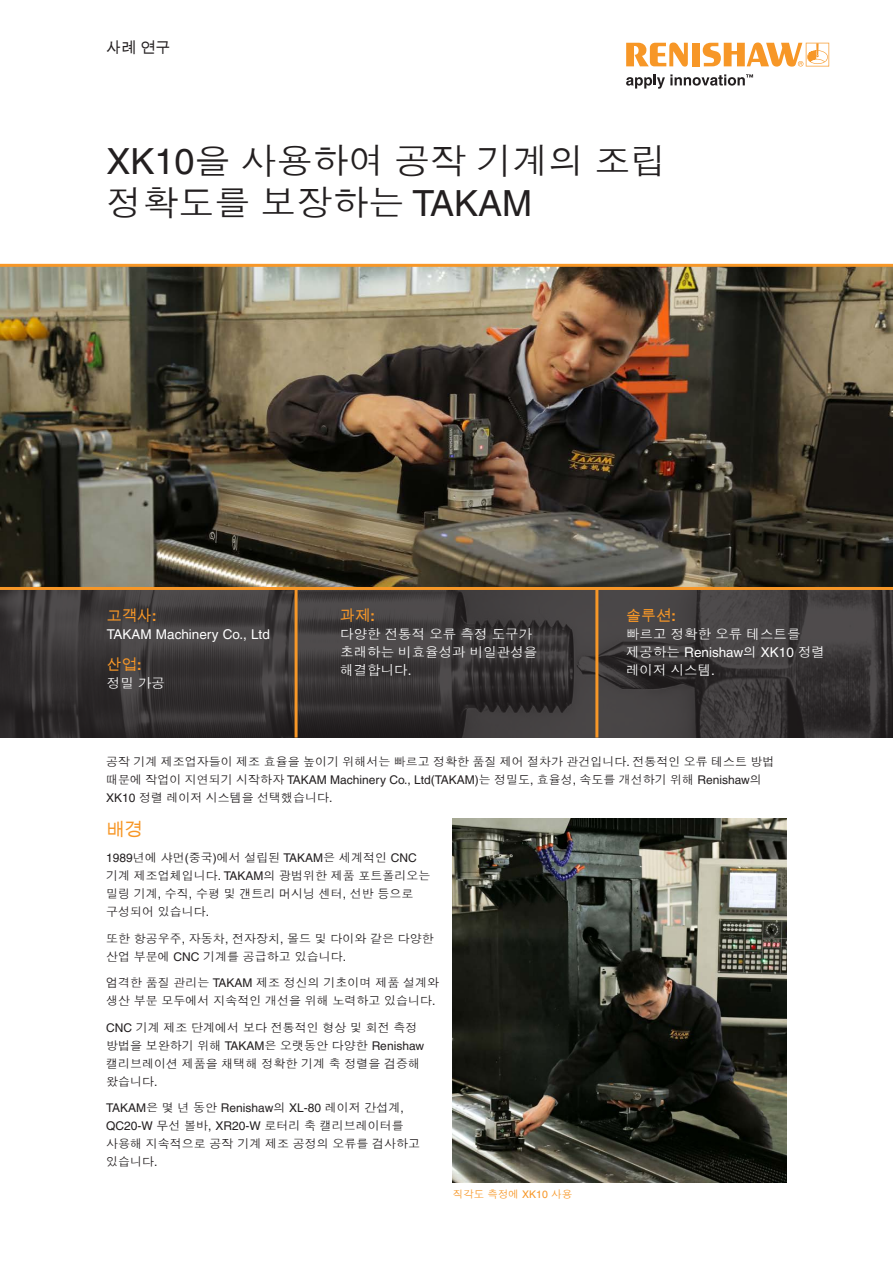
<style>
.page{position:relative;width:893px;height:1263px;background:#fff}
.page>*{position:absolute;margin:0;border:0;box-sizing:border-box;transform-origin:0 0}
.Case_study__Title_24{font:36px/42px "Dotum Che";color:#231f20}
.Main_body_heading_te{font:18px "Arial Unicode MS";color:#f79727}
.Industry_box__Headin{font:15px "Arial Unicode MS";color:#f79727}
.Case_study__Front_pa{font:15px "Arial Unicode MS";color:#231f20}
.Industry_box__Main_t{font:13.5px/18px "Dotum Che";color:#fff}
.Industry_box__Main_t-2{font:13.5px "Helvetica LT Pro";color:#fff}
.Main_body_text_8pt{font:12px/18px "Dotum Che";color:#231f20}
.Main_body_heading_te-2{font:12px/18px "Dotum Che";color:#231f20}
.Caption_text_7pt{font:10.5px "Dotum Che";color:#f79727}
.s1{font-family:"Helvetica LT Pro"}
.s2{font-family:"Helvetica LT Pro";font-weight:700}
</style>
<div class="page">
<svg style="left:0;top:590px;width:893px;height:147px;background:#3b3738"></svg>
<hr style="left:295px;top:589px;width:3px;height:148px;background:#f79727">
<hr style="left:595px;top:589px;width:3px;height:148px;background:#f79727">
<svg style="left:626px;top:43px;width:62px;height:24px"></svg>
<div style="left:692px;top:43px;width:8px;height:23px;background:#f79727"></div>
<svg style="left:703px;top:43px;width:126px;height:24px"></svg>
<svg style="left:626px;top:74px;width:127px;height:15px"></svg>
<img style="left:0;top:264px;width:893px;height:326px">
<img style="left:453px;top:818px;width:334px;height:364px">
<p class="Case_study__Front_pa" style="left:106px;top:37px;width:66px">사례 연구</p>
<p class="Case_study__Title_24" style="left:106px;top:141px;width:562px"><span class="s1">XK10</span>을 사용하여 공작 기계의 조립 정확도를 보장하는 <span class="s1">TAKAM</span></p>
<p class="Industry_box__Headin" style="left:107px;top:605px;width:51px">고객사<span class="s2">:</span></p>
<p class="Industry_box__Main_t-2" style="left:107px;top:626px;width:164px">TAKAM Machinery Co., Ltd</p>
<p class="Industry_box__Headin" style="left:107px;top:653px;width:36px">산업<span class="s2">:</span></p>
<p class="Industry_box__Main_t" style="left:107px;top:674px;width:60px">정밀 가공</p>
<p class="Industry_box__Headin" style="left:340px;top:605px;width:36px">과제<span class="s2">:</span></p>
<p class="Industry_box__Main_t" style="left:340px;top:625px;width:199px">다양한 전통적 오류 측정 도구가 초래하는 비효율성과 비일관성을 해결합니다<span class="s1">.</span></p>
<p class="Industry_box__Headin" style="left:626px;top:605px;width:51px">솔루션<span class="s2">:</span></p>
<p class="Industry_box__Main_t" style="left:626px;top:625px;width:200px">빠르고 정확한 오류 테스트를 제공하는 <span class="s1">Renishaw</span>의 <span class="s1">XK10</span> 정렬 레이저 시스템<span class="s1">.</span></p>
<p class="Main_body_heading_te-2" style="left:106px;top:753px;width:669px">공작 기계 제조업자들이 제조 효율을 높이기 위해서는 빠르고 정확한 품질 제어 절차가 관건입니다<span class="s1">.</span> 전통적인 오류 테스트 방법 때문에 작업이 지연되기 시작하자 <span class="s1">TAKAM Machinery Co., Ltd(TAKAM)</span>는 정밀도<span class="s1">,</span> 효율성<span class="s1">,</span> 속도를 개선하기 위해 <span class="s1">Renishaw</span>의<br><span class="s1">XK10</span> 정렬 레이저 시스템을 선택했습니다<span class="s1">.</span></p>
<p class="Main_body_heading_te" style="left:106px;top:816px;width:37px">배경</p>
<p class="Main_body_text_8pt" style="left:106px;top:849px;width:326px"><span class="s1">1989</span>년에 샤먼<span class="s1">(</span>중국<span class="s1">)</span>에서 설립된 <span class="s1">TAKAM</span>은 세계적인 <span class="s1">CNC </span>기계 제조업체입니다<span class="s1">. TAKAM</span>의 광범위한 제품 포트폴리오는 밀링 기계<span class="s1">,</span> 수직<span class="s1">,</span> 수평 및 갠트리 머시닝 센터<span class="s1">,</span> 선반 등으로 구성되어 있습니다<span class="s1">.</span></p>
<p class="Main_body_text_8pt" style="left:106px;top:929px;width:329px">또한 항공우주<span class="s1">,</span> 자동차<span class="s1">,</span> 전자장치<span class="s1">,</span> 몰드 및 다이와 같은 다양한 산업 부문에 <span class="s1">CNC</span> 기계를 공급하고 있습니다<span class="s1">.</span></p>
<p class="Main_body_text_8pt" style="left:106px;top:974px;width:334px">엄격한 품질 관리는 <span class="s1">TAKAM</span> 제조 정신의 기초이며 제품 설계와 생산 부문 모두에서 지속적인 개선을 위해 노력하고 있습니다<span class="s1">.</span></p>
<p class="Main_body_text_8pt" style="left:106px;top:1018px;width:319px"><span class="s1">CNC</span> 기계 제조 단계에서 보다 전통적인 형상 및 회전 측정 방법을 보완하기 위해 <span class="s1">TAKAM</span>은 오랫동안 다양한 <span class="s1">Renishaw </span>캘리브레이션 제품을 채택해 정확한 기계 축 정렬을 검증해 왔습니다<span class="s1">.</span></p>
<p class="Main_body_text_8pt" style="left:106px;top:1099px;width:315px"><span class="s1">TAKAM</span>은 몇 년 동안 <span class="s1">Renishaw</span>의 <span class="s1">XL-80</span> 레이저 간섭계<span class="s1">,<br>QC20-W</span> 무선 볼바<span class="s1">, XR20-W</span> 로터리 축 캘리브레이터를 사용해 지속적으로 공작 기계 제조 공정의 오류를 검사하고 있습니다<span class="s1">.</span></p>
<p class="Caption_text_7pt" style="left:453px;top:1189px;width:121px">직각도 측정에 <span class="s1">XK10</span> 사용</p>
</div>
